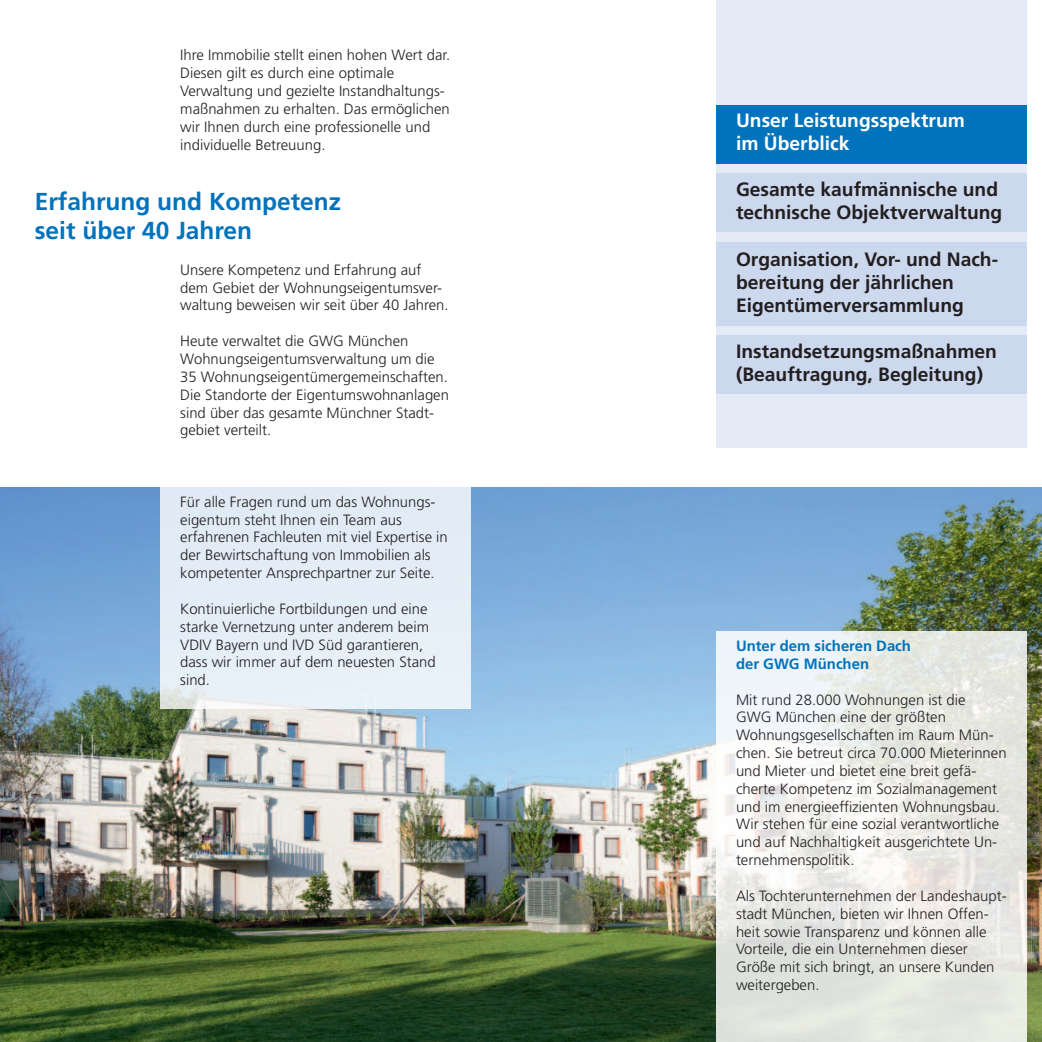
<style>
.page{position:relative;width:1042px;height:1042px;background:#fff}
.page>*{position:absolute;margin:0;border:0;box-sizing:border-box;transform-origin:0 0}
.t1{font:700 24.5px/29.4px "Frutiger";color:#0073bc}
.t2{font:700 19.25px/23.1px "Frutiger";color:#231f20}
.t3{font:700 19.25px/23.1px "Frutiger";color:#fff}
.t4{font:300 14.88px/17.8px "Frutiger";color:#231f20}
.t5{font:700 14.88px/17.8px "Frutiger";color:#0073bc}
</style>
<div class="page">
<div style="left:716px;top:0;width:311px;height:448px;background:#e4ebf6"></div>
<img style="left:0;top:487px;width:1042px;height:555px">
<div style="left:160px;top:487px;width:311px;height:221px;background:#e4eef7"></div>
<div style="left:716px;top:631px;width:311px;height:411px;background:#fff;opacity:.85"></div>
<div style="left:716px;top:105px;width:311px;height:59px;background:#0073bc"></div>
<div style="left:716px;top:174px;width:311px;height:58px;background:#ccd8ee"></div>
<div style="left:716px;top:335px;width:311px;height:59px;background:#ccd8ee"></div>
<div style="left:716px;top:242px;width:311px;height:83px;background:#ccd8ee"></div>
<p class="t4" style="left:180px;top:47px;width:272px">Ihre Immobilie stellt einen hohen Wert dar.<br>Diesen gilt es durch eine optimale Verwaltung und gezielte Instandhaltungs&shy;maßnahmen zu erhalten. Das ermöglichen wir Ihnen durch eine professionelle und individuelle Betreuung.</p>
<h1 class="t1" style="left:35px;top:188px;width:308px">Erfahrung und Kompetenz seit über 40 Jahren</h1>
<p class="t4" style="left:180px;top:262px;width:270px">Unsere Kompetenz und Erfahrung auf dem Gebiet der Wohnungseigentumsver&shy;waltung beweisen wir seit über 40 Jahren.</p>
<p class="t4" style="left:180px;top:333px;width:270px">Heute verwaltet die GWG München Wohnungseigentumsverwaltung um die 35 Wohnungseigentümergemeinschaften.<br>Die Standorte der Eigentumswohnanlagen sind über das gesamte Münchner Stadt&shy;gebiet verteilt.</p>
<p class="t4" style="left:180px;top:494px;width:269px">Für alle Fragen rund um das Wohnungs&shy;eigentum steht Ihnen ein Team aus erfahrenen Fachleuten mit viel Expertise in der Bewirtschaftung von Immobilien als kompetenter Ansprechpartner zur Seite.</p>
<p class="t4" style="left:180px;top:601px;width:257px">Kontinuierliche Fortbildungen und eine starke Vernetzung unter anderem beim<br>VDIV Bayern und IVD Süd garantieren, dass wir immer auf dem neuesten Stand sind.</p>
<p class="t3" style="left:736px;top:110px;width:230px">Unser Leistungsspektrum im Überblick</p>
<p class="t2" style="left:736px;top:180px;width:268px">Gesamte kaufmännische und technische Objektverwaltung</p>
<p class="t2" style="left:736px;top:249px;width:264px">Organisation, Vor- und Nach&shy;bereitung der jährlichen<br>Eigentümerversammlung</p>
<p class="t2" style="left:736px;top:341px;width:262px">Instandsetzungsmaßnahmen (Beauftragung, Begleitung)</p>
<p class="t5" style="left:736px;top:638px;width:176px">Unter dem sicheren Dach der GWG München</p>
<p class="t4" style="left:736px;top:691px;width:272px">Mit rund 28.000 Wohnungen ist die<br>GWG München eine der größten Wohnungsgesellschaften im Raum Mün&shy;chen. Sie betreut circa 70.000 Mieterinnen und Mieter und bietet eine breit gefä&shy;cherte Kompetenz im Sozialmanagement und im energieeffizienten Wohnungsbau.<br>Wir stehen für eine sozial verantwortliche und auf Nachhaltigkeit ausgerichtete Un&shy;ternehmenspolitik.</p>
<p class="t4" style="left:736px;top:888px;width:272px">Als Tochterunternehmen der Landeshaupt&shy;stadt München, bieten wir Ihnen Offen&shy;heit sowie Transparenz und können alle Vorteile, die ein Unternehmen dieser Größe mit sich bringt, an unsere Kunden weitergeben.</p>
</div>
